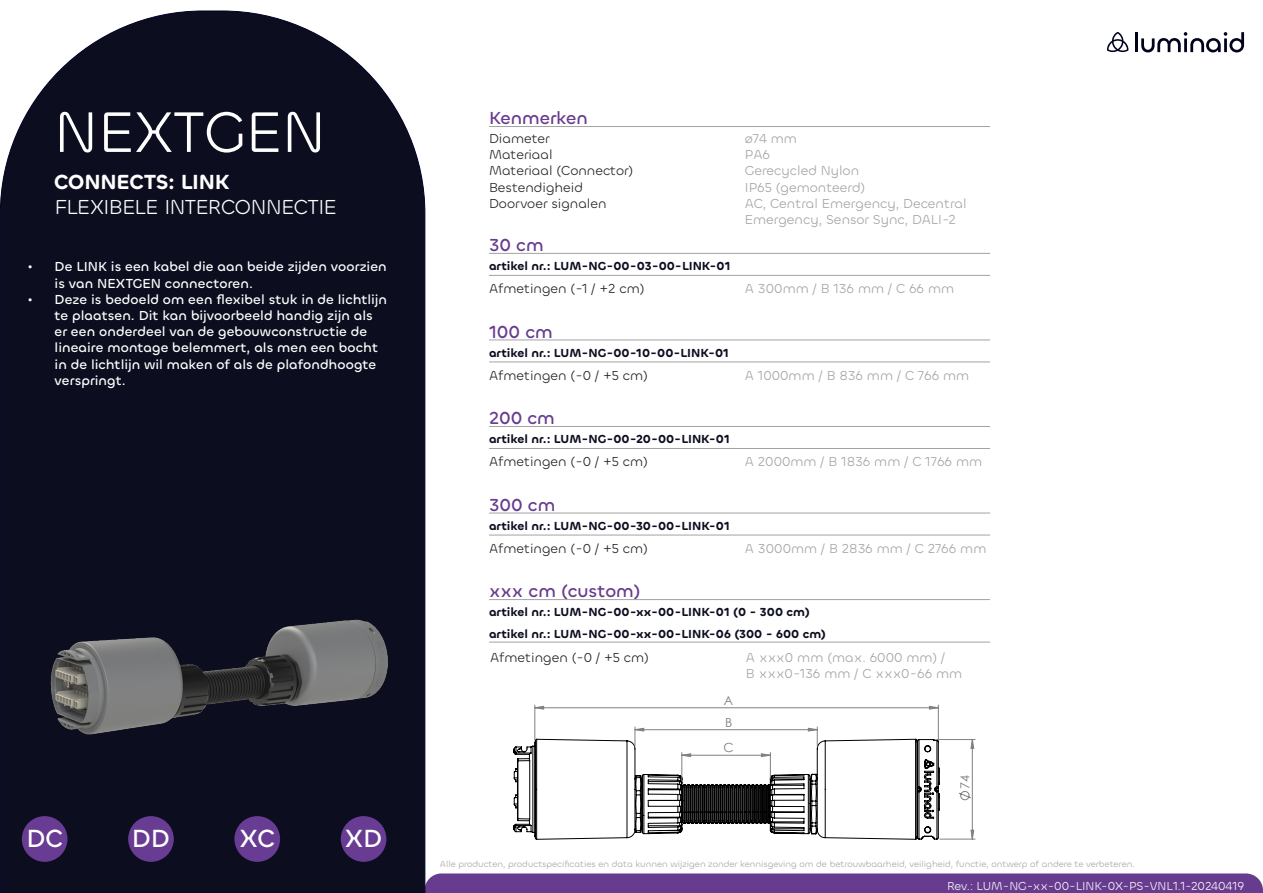
<style>
.page{position:relative;width:1263px;height:893px;background:#fff}
.page>*{position:absolute;margin:0;border:0;box-sizing:border-box;transform-origin:0 0}
.t1{font:59.25px "Chillax";color:#fff}
.t2{font:500 25.65px "Chillax";color:#fff}
.t3{font:21px "Chillax";letter-spacing:-.015em;color:#fff}
.t4{font:600 21px "Chillax";letter-spacing:-.01em;color:#fff}
.t5{font:500 18px "Chillax";color:#673c8f}
.t6{font:500 13.5px/16.2px "Chillax";letter-spacing:.005em;color:#fff}
.t7{font:13.5px/16.2px "Chillax";color:#a3a3a3}
.t8{font:13.5px "Chillax";color:#231f20}
.t9{font:12.6px/21.9px "Century Gothic";color:#808080}
.t10{font:600 12px "Chillax";color:#0c0e1f}
.t11{font:12px "Chillax";color:#fff}
.t12{font:9px "Chillax";color:#a3a3a3}
</style>
<div class="page">
<div style="left:425px;top:873px;width:838px;height:20px;background:#673c8f"></div>
<svg style="left:0;top:11px;width:425px;height:882px;background:#1c1e2e"></svg>
<div style="left:22px;top:816px;width:45px;height:46px;background:#673c92;border-radius:50%"></div>
<div style="left:128px;top:816px;width:46px;height:46px;background:#673c92;border-radius:50%"></div>
<div style="left:234px;top:816px;width:46px;height:46px;background:#673c92;border-radius:50%"></div>
<div style="left:341px;top:816px;width:45px;height:46px;background:#673c92;border-radius:50%"></div>
<img style="left:0;top:563px;width:424px;height:253px">
<hr style="left:489px;top:126px;width:501px;height:1px;background:#a3a3a3">
<hr style="left:489px;top:253px;width:501px;height:1px;background:#a3a3a3">
<hr style="left:489px;top:275px;width:501px;height:1px;background:#a3a3a3">
<hr style="left:489px;top:340px;width:501px;height:1px;background:#a3a3a3">
<hr style="left:489px;top:362px;width:501px;height:1px;background:#a3a3a3">
<hr style="left:489px;top:426px;width:501px;height:1px;background:#a3a3a3">
<hr style="left:489px;top:448px;width:501px;height:1px;background:#a3a3a3">
<hr style="left:489px;top:513px;width:501px;height:1px;background:#a3a3a3">
<hr style="left:489px;top:535px;width:501px;height:1px;background:#a3a3a3">
<hr style="left:938px;top:705px;width:1px;height:34px;background:#808080">
<hr style="left:535px;top:705px;width:1px;height:35px;background:#808080">
<hr style="left:936px;top:739px;width:39px;height:1px;background:#808080">
<hr style="left:940px;top:839px;width:35px;height:1px;background:#808080">
<svg style="left:513px;top:706px;width:427px;height:134px"></svg>
<svg style="left:958px;top:740px;width:16px;height:100px"></svg>
<hr style="left:489px;top:599px;width:501px;height:1px;background:#a3a3a3">
<hr style="left:489px;top:642px;width:501px;height:1px;background:#a3a3a3">
<hr style="left:1135px;top:32px;width:3px;height:20px;background:#00021d">
<svg style="left:1141px;top:32px;width:103px;height:20px"></svg>
<svg style="left:1107px;top:32px;width:21px;height:20px"></svg>
<p class="t1" style="left:54px;top:96px;width:273px">NEXTGEN</p>
<p class="t5" style="left:489px;top:107px;width:100px">Kenmerken</p>
<p class="t8" style="left:489px;top:130px;width:62px">Diameter</p>
<p class="t8" style="left:489px;top:146px;width:65px">Materiaal</p>
<p class="t8" style="left:489px;top:163px;width:146px">Materiaal (Connector)</p>
<p class="t8" style="left:489px;top:179px;width:95px">Bestendigheid</p>
<p class="t8" style="left:489px;top:195px;width:119px">Doorvoer signalen</p>
<p class="t4" style="left:54px;top:168px;width:177px">CONNECTS: LINK</p>
<p class="t3" style="left:55px;top:194px;width:283px">FLEXIBELE INTERCONNECTIE</p>
<p class="t7" style="left:745px;top:130px;width:54px">ø74 mm</p>
<p class="t7" style="left:745px;top:146px;width:27px">PA6</p>
<p class="t7" style="left:745px;top:163px;width:116px">Gerecycled Nylon</p>
<p class="t7" style="left:745px;top:179px;width:122px">IP65 (gemonteerd)</p>
<p class="t7" style="left:745px;top:195px;width:223px">AC, Central Emergency, Decentral<br>Emergency, Sensor Sync, DALI-2</p>
<p class="t6" style="left:55px;top:259px;width:334px;text-indent:-27px">• De LINK is een kabel die aan beide zijden voorzien is van NEXTGEN connectoren.</p>
<p class="t6" style="left:55px;top:291px;width:334px;text-indent:-27px">• Deze is bedoeld om een flexibel stuk in de lichtlijn te plaatsen. Dit kan bijvoorbeeld handig zijn als er een onderdeel van de gebouwconstructie de lineaire montage belemmert, als men een bocht in de lichtlijn wil maken of als de plafondhoogte verspringt.</p>
<p class="t2" style="left:26px;top:823px;width:38px">DC</p>
<p class="t2" style="left:132px;top:823px;width:40px">DD</p>
<p class="t2" style="left:240px;top:823px;width:36px">XC</p>
<p class="t2" style="left:345px;top:823px;width:38px">XD</p>
<p class="t5" style="left:489px;top:234px;width:56px">30 cm</p>
<p class="t10" style="left:489px;top:259px;width:243px">artikel nr.: LUM-NG-00-03-00-LINK-01</p>
<p class="t8" style="left:489px;top:281px;width:157px">Afmetingen (-1 / +2 cm)</p>
<p class="t7" style="left:745px;top:280px;width:211px">A 300mm / B 136 mm / C 66 mm</p>
<p class="t5" style="left:489px;top:321px;width:65px">100 cm</p>
<p class="t10" style="left:489px;top:345px;width:241px">artikel nr.: LUM-NG-00-10-00-LINK-01</p>
<p class="t8" style="left:489px;top:367px;width:160px">Afmetingen (-0 / +5 cm)</p>
<p class="t7" style="left:745px;top:367px;width:226px">A 1000mm / B 836 mm / C 766 mm</p>
<p class="t5" style="left:489px;top:407px;width:67px">200 cm</p>
<p class="t10" style="left:489px;top:432px;width:242px">artikel nr.: LUM-NG-00-20-00-LINK-01</p>
<p class="t8" style="left:489px;top:454px;width:160px">Afmetingen (-0 / +5 cm)</p>
<p class="t7" style="left:745px;top:454px;width:239px">A 2000mm / B 1836 mm / C 1766 mm</p>
<p class="t5" style="left:489px;top:494px;width:68px">300 cm</p>
<p class="t10" style="left:489px;top:518px;width:242px">artikel nr.: LUM-NG-00-30-00-LINK-01</p>
<p class="t8" style="left:489px;top:540px;width:160px">Afmetingen (-0 / +5 cm)</p>
<p class="t7" style="left:745px;top:540px;width:243px">A 3000mm / B 2836 mm / C 2766 mm</p>
<p class="t5" style="left:489px;top:580px;width:153px">xxx cm (custom)</p>
<p class="t10" style="left:489px;top:605px;width:322px">artikel nr.: LUM-NG-00-xx-00-LINK-01 (0 - 300 cm)</p>
<p class="t8" style="left:490px;top:649px;width:160px">Afmetingen (-0 / +5 cm)</p>
<p class="t7" style="left:746px;top:649px;width:201px">A xxx0 mm (max. 6000 mm) /</p>
<p class="t7" style="left:746px;top:665px;width:218px">B xxx0-136 mm / C xxx0-66 mm</p>
<p class="t10" style="left:489px;top:626px;width:338px">artikel nr.: LUM-NG-00-xx-00-LINK-06 (300 - 600 cm)</p>
<p class="t9" style="left:724px;top:689px;width:11px">A<br>B</p>
<p class="t9" style="left:723px;top:737px;width:12px">C</p>
<p class="t9" style="left:954px;top:789px;width:15px;rotate:-90deg">74</p>
<p class="t12" style="left:440px;top:858px;width:696px">Alle producten, productspecificaties en data kunnen wijzigen zonder kennisgeving om de betrouwbaarheid, veiligheid, functie, ontwerp of andere te verbeteren.</p>
<p class="t11" style="left:947px;top:879px;width:298px">Rev.: LUM-NG-xx-00-LINK-0X-PS-VNL1.1-20240419</p>
</div>
